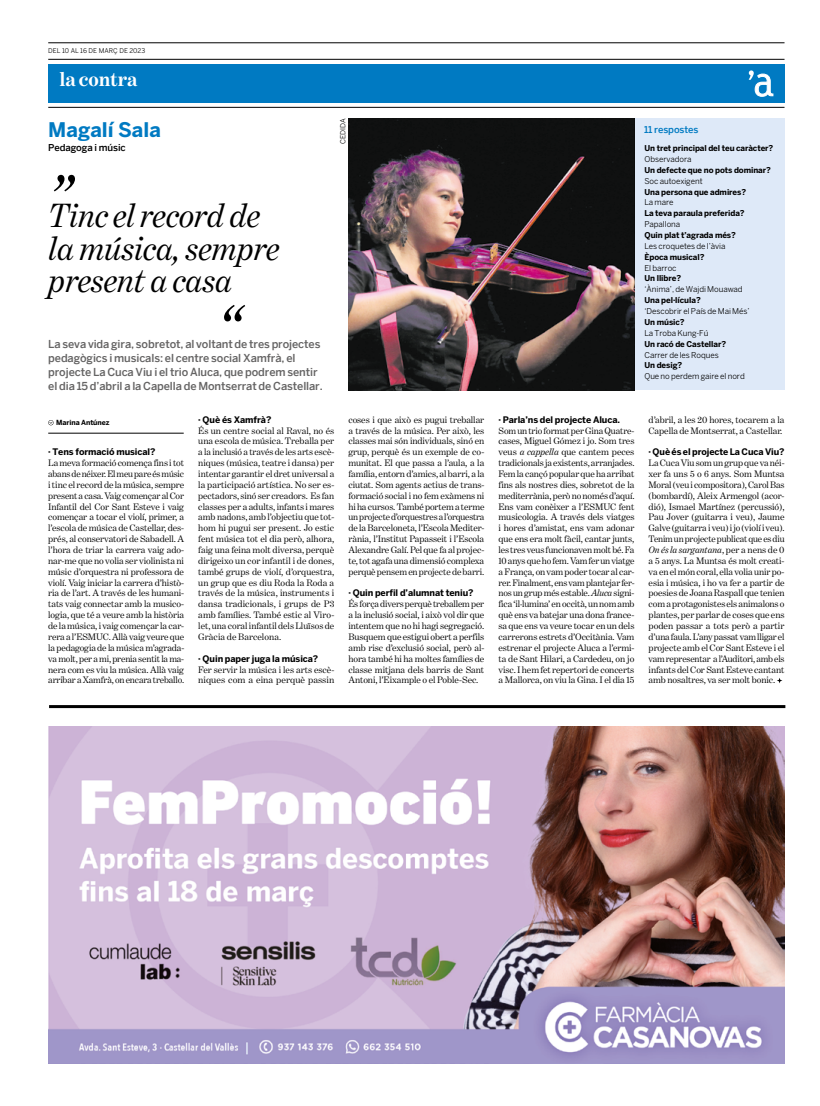
<style>
.page{position:relative;width:820px;height:1106px;background:#fff}
.page>*{position:absolute;margin:0;border:0;box-sizing:border-box;transform-origin:0 0}
.t1{font:italic 60px "Benton Modern One";color:#000}
.t2{font:italic 34px/32.6px "Benton Modern One";letter-spacing:-.005em;color:#000}
.t3{font:700 20px "Benton Sans";color:#007ac2}
.t4{font:700 20px "Benton Modern One";letter-spacing:-.005em;color:#fff}
.t5{font:500 11px/14px "Benton Sans";letter-spacing:-.01em;color:#646363}
.t6{font:9.5px/10.9px "Benton Modern One";letter-spacing:-.005em;color:#000;text-align:justify}
.t7{font:500 9.5px "Benton Sans";letter-spacing:-.01em;color:#000}
.t8{font:500 9.5px "Benton Sans";letter-spacing:-.005em;color:#007ac2}
.t9{font:700 9px "Benton Sans";letter-spacing:-.01em;color:#000}
.t10{font:700 8px "Benton Sans";letter-spacing:-.01em;color:#000}
.t11{font:8px "Benton Sans";letter-spacing:-.005em;color:#000}
.t12{font:700 7px "Benton Sans";letter-spacing:-.01em;color:#000}
.t13{font:7px "Benton Sans";letter-spacing:-.005em;color:#000}
.t14{font:6.5px "Benton Sans";letter-spacing:.005em;color:#000}
.s1{font-style:italic}
</style>
<div class="page">
<hr style="left:48px;top:107px;width:736px;height:1px;background:#000">
<hr style="left:48px;top:43px;width:736px;height:1px;background:#000">
<hr style="left:48px;top:59px;width:736px;height:1px;background:#000">
<div style="left:48px;top:64px;width:736px;height:39px;background:#007ac2"></div>
<svg style="left:748px;top:70px;width:25px;height:27px"></svg>
<hr style="left:49px;top:705px;width:736px;height:3px;background:#000">
<div style="left:633px;top:119px;width:151px;height:271px;background:#dee9f8"></div>
<img style="left:348px;top:119px;width:286px;height:271px">
<svg style="left:777px;top:678px;width:5px;height:5px"></svg>
<svg style="left:48px;top:420px;width:6px;height:5px"></svg>
<hr style="left:48px;top:433px;width:136px;height:1px;background:#000">
<img style="left:48px;top:726px;width:736px;height:337px">
<p class="t14" style="left:48px;top:47px;width:98px">DEL 10 AL 16 DE MARÇ DE 2023</p>
<h3 class="t4" style="left:59px;top:68px;width:80px">la contra</h3>
<h3 class="t3" style="left:48px;top:118px;width:114px">Magalí Sala</h3>
<p class="t7" style="left:48px;top:142px;width:79px">Pedagoga i músic</p>
<h1 class="t1" style="left:48px;top:162px;width:26px">”</h1>
<h2 class="t2" style="left:48px;top:199px;width:233px">Tinc el record de la música, sempre present a casa</h2>
<h1 class="t1" style="left:216px;top:293px;width:26px">“</h1>
<p class="t5" style="left:48px;top:337px;width:276px">La seva vida gira, sobretot, al voltant de tres projectes pedagògics i musicals: el centre social Xamfrà, el projecte La Cuca Viu i el trio Aluca, que podrem sentir el dia 15 d’abril a la Capella de Montserrat de Castellar.</p>
<p class="t13" style="left:338px;top:144px;width:27px;rotate:-90deg">CEDIDA</p>
<p class="t12" style="left:56px;top:418px;width:55px">Marina Antúnez</p>
<p class="t9" style="left:48px;top:446px;width:109px">· Tens formació musical?</p>
<p class="t6" style="left:48px;top:457px;width:137px">La meva formació comença fins i tot abans de néixer. El meu pare és músic i tinc el record de la música, sempre present a casa. Vaig començar al Cor Infantil del Cor Sant Esteve i vaig començar a tocar el violí, primer, a l’escola de música de Castellar, des&shy;prés, al conservatori de Sabadell. A l’hora de triar la carrera vaig ado&shy;nar-me que no volia ser violinista ni músic d’orquestra ni professora de violí. Vaig iniciar la carrera d’histò&shy;ria de l’art. A través de les humani&shy;tats vaig connectar amb la musico&shy;logia, que té a veure amb la història de la música, i vaig començar la car&shy;rera a l’ESMUC. Allà vaig veure que la pedagogia de la música m’agrada&shy;va molt, per a mi, prenia sentit la ma&shy;nera com es viu la música. Allà vaig arribar a Xamfrà, on encara treballo.</p>
<p class="t9" style="left:198px;top:414px;width:74px">· Què és Xamfrà?</p>
<p class="t6" style="left:198px;top:425px;width:137px">És un centre social al Raval, no és una escola de música. Treballa per a la inclusió a través de les arts escè&shy;niques (música, teatre i dansa) per intentar garantir el dret universal a la participació artística. No ser es&shy;pectadors, sinó ser creadors. Es fan classes per a adults, infants i mares amb nadons, amb l’objectiu que tot&shy;hom hi pugui ser present. Jo estic fent música tot el dia però, alhora, faig una feina molt diversa, perquè dirigeixo un cor infantil i de dones, també grups de violí, d’orquestra, un grup que es diu Roda la Roda a través de la música, instruments i dansa tradicionals, i grups de P3 amb famílies. També estic al Viro&shy;let, una coral infantil dels Lluïsos de Gràcia de Barcelona.</p>
<p class="t9" style="left:198px;top:653px;width:121px">· Quin paper juga la música?</p>
<p class="t6" style="left:198px;top:663px;width:137px">Fer servir la música i les arts escè&shy;niques com a eina perquè passin</p>
<p class="t6" style="left:348px;top:414px;width:137px">coses i que això es pugui treballar a través de la música. Per això, les classes mai són individuals, sinó en grup, perquè és un exemple de co&shy;munitat. El que passa a l’aula, a la família, entorn d’amics, al barri, a la ciutat. Som agents actius de trans&shy;formació social i no fem exàmens ni hi ha cursos. També portem a terme un projecte d’orquestres a l’orquestra de la Barceloneta, l’Escola Mediter&shy;rània, l’Institut Papasseit i l’Escola Alexandre Galí. Pel que fa al projec&shy;te, tot agafa una dimensió complexa perquè pensem en projecte de barri.</p>
<p class="t9" style="left:348px;top:588px;width:127px">· Quin perfil d’alumnat teniu?</p>
<p class="t6" style="left:348px;top:598px;width:137px">És força divers perquè treballem per a la inclusió social, i això vol dir que intentem que no hi hagi segregació.<br>Busquem que estigui obert a perfils amb risc d’exclusió social, però al&shy;hora també hi ha moltes famílies de classe mitjana dels barris de Sant Antoni, l’Eixample o el Poble-Sec.</p>
<p class="t8" style="left:643px;top:124px;width:56px">11 respostes</p>
<p class="t10" style="left:644px;top:143px;width:130px">Un tret principal del teu caràcter?</p>
<p class="t11" style="left:644px;top:154px;width:49px">Observadora</p>
<p class="t10" style="left:644px;top:165px;width:128px">Un defecte que no pots dominar?</p>
<p class="t11" style="left:644px;top:176px;width:60px">Soc autoexigent</p>
<p class="t10" style="left:644px;top:187px;width:103px">Una persona que admires?</p>
<p class="t11" style="left:644px;top:198px;width:31px">La mare</p>
<p class="t10" style="left:644px;top:209px;width:102px">La teva paraula preferida?</p>
<p class="t11" style="left:644px;top:219px;width:37px">Papallona</p>
<p class="t10" style="left:644px;top:230px;width:93px">Quin plat t’agrada més?</p>
<p class="t11" style="left:644px;top:241px;width:82px">Les croquetes de l’àvia</p>
<p class="t10" style="left:644px;top:252px;width:61px">Època musical?</p>
<p class="t11" style="left:644px;top:263px;width:33px">El barroc</p>
<p class="t10" style="left:644px;top:274px;width:38px">Un llibre?</p>
<p class="t11" style="left:644px;top:285px;width:100px">‘Ànima’, de Wajdi Mouawad</p>
<p class="t10" style="left:644px;top:295px;width:58px">Una pel·lícula?</p>
<p class="t11" style="left:644px;top:306px;width:107px">‘Descobrir el País de Mai Més’</p>
<p class="t10" style="left:644px;top:317px;width:42px">Un músic?</p>
<p class="t11" style="left:644px;top:328px;width:65px">La Troba Kung-Fú</p>
<p class="t10" style="left:644px;top:339px;width:83px">Un racó de Castellar?</p>
<p class="t11" style="left:644px;top:350px;width:76px">Carrer de les Roques</p>
<p class="t10" style="left:644px;top:361px;width:39px">Un desig?</p>
<p class="t11" style="left:644px;top:371px;width:102px">Que no perdem gaire el nord</p>
<p class="t9" style="left:498px;top:414px;width:123px">· Parla’ns del projecte Aluca.</p>
<p class="t6" style="left:498px;top:425px;width:137px">Som un trio format per Gina Quatre&shy;cases, Miguel Gómez i jo. Som tres veus <span class="s1">a cappella</span> que cantem peces tradicionals ja existents, arranjades.<br>Fem la cançó popular que ha arribat fins als nostres dies, sobretot de la mediterrània, però no només d’aquí.<br>Ens vam conèixer a l’ESMUC fent musicologia. A través dels viatges i hores d’amistat, ens vam adonar que ens era molt fàcil, cantar junts, les tres veus funcionaven molt bé. Fa 10 anys que ho fem. Vam fer un viatge a França, on vam poder tocar al car&shy;rer. Finalment, ens vam plantejar fer&shy;nos un grup més estable. <span class="s1">Aluca</span> signi&shy;fica ‘il·lumina’ en occità, un nom amb què ens va batejar una dona france&shy;sa que ens va veure tocar en un dels carrerons estrets d’Occitània. Vam estrenar el projecte Aluca a l’ermi&shy;ta de Sant Hilari, a Cardedeu, on jo visc. I hem fet repertori de concerts a Mallorca, on viu la Gina. I el dia 15</p>
<p class="t6" style="left:648px;top:414px;width:137px">d’abril, a les 20 hores, tocarem a la<br>Capella de Montserrat, a Castellar.</p>
<p class="t9" style="left:648px;top:446px;width:137px">· Què és el projecte La Cuca Viu?</p>
<p class="t6" style="left:648px;top:457px;width:137px">La Cuca Viu som un grup que va néi&shy;xer fa uns 5 o 6 anys. Som Muntsa Moral (veu i compositora), Carol Bas (bombardí), Aleix Armengol (acor&shy;dió), Ismael Martínez (percussió), Pau Jover (guitarra i veu), Jaume Galve (guitarra i veu) i jo (violí i veu).<br>Tenim un projecte publicat que es diu <span class="s1">On és la sargantana</span>, per a nens de 0 a 5 anys. La Muntsa és molt creati&shy;va en el món coral, ella volia unir po&shy;esia i música, i ho va fer a partir de poesies de Joana Raspall que tenien com a protagonistes els animalons o plantes, per parlar de coses que ens poden passar a tots però a partir d’una faula. L’any passat vam lligar el projecte amb el Cor Sant Esteve i el vam representar a l’Auditori, amb els infants del Cor Sant Esteve cantant amb nosaltres, va ser molt bonic.</p>
</div>
